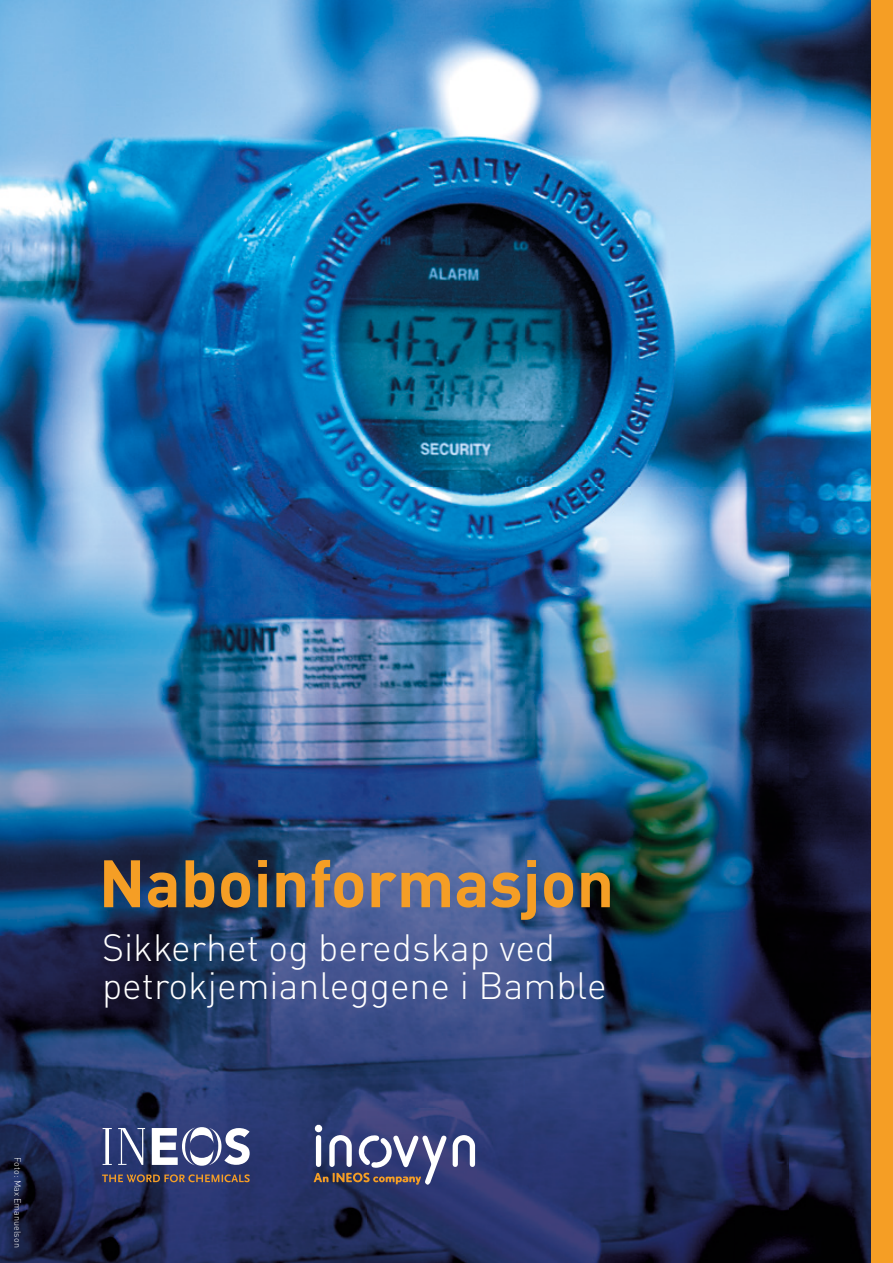
<style>
.page{position:relative;width:893px;height:1263px;background:#fff}
.page>*{position:absolute;margin:0;border:0;box-sizing:border-box;transform-origin:0 0}
.t1{font:700 65.85px "DINOT";color:#f59e25}
.t2{font:300 37.5px/37.5px "DINOT";color:#fff}
.t3{font:300 9px "DINOT";color:#fff}
</style>
<div class="page">
<img style="left:0;top:0;width:872px;height:1263px">
<svg style="left:102px;top:1174px;width:148px;height:8px"></svg>
<svg style="left:152px;top:1127px;width:98px;height:39px"></svg>
<svg style="left:103px;top:1128px;width:9px;height:37px"></svg>
<svg style="left:118px;top:1128px;width:27px;height:37px"></svg>
<div style="left:872px;top:0;width:21px;height:1263px;background:#f59e25"></div>
<svg style="left:453px;top:1135px;width:22px;height:32px"></svg>
<svg style="left:314px;top:1125px;width:133px;height:59px"></svg>
<p class="t3" style="left:24px;top:1157px;width:92px;rotate:90deg">Foto: Max Emanuelson</p>
<h1 class="t1" style="left:99px;top:832px;width:517px">Naboinformasjon</h1>
<p class="t2" style="left:102px;top:927px;width:506px">Sikkerhet og beredskap ved petrokjemianleggene i Bamble</p>
</div>
